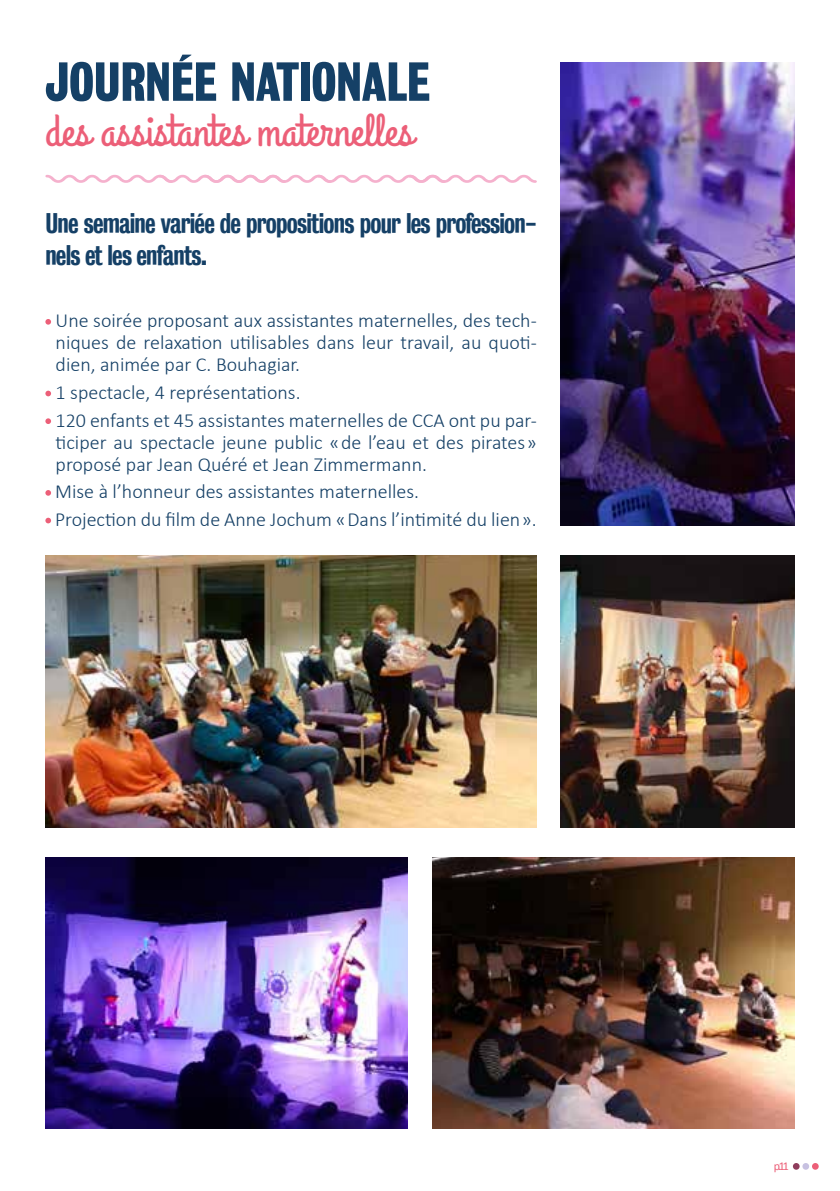
<style>
.page{position:relative;width:840px;height:1191px;background:#fff}
.page>*{position:absolute;margin:0;border:0;box-sizing:border-box;transform-origin:0 0}
.t1{font:50px "Bureau Grot Three Seven";letter-spacing:-.005em;color:#154066}
.t2{font:46px "Grand Hotel";color:#ec5f78}
.t3{font:26px/32px "Bureau Grotesque Three Five";letter-spacing:-.03em;color:#154066}
.t4{font:300 20px/22px "Calibri";color:#154066}
.t5{font:12px "Calibri";color:#ec5f78}
</style>
<div class="page">
<svg style="left:811px;top:1163px;width:7px;height:6px"></svg>
<svg style="left:802px;top:1163px;width:6px;height:6px"></svg>
<div style="left:792px;top:1163px;width:7px;height:6px;background:#8f3d5c;border-radius:50%"></div>
<svg style="left:45px;top:319px;width:6px;height:6px"></svg>
<svg style="left:45px;top:391px;width:6px;height:5px"></svg>
<svg style="left:45px;top:418px;width:6px;height:6px"></svg>
<svg style="left:45px;top:490px;width:6px;height:6px"></svg>
<svg style="left:45px;top:518px;width:6px;height:5px"></svg>
<svg style="left:45px;top:175px;width:491px;height:8px"></svg>
<img style="left:560px;top:62px;width:234px;height:464px">
<img style="left:45px;top:556px;width:491px;height:271px">
<img style="left:560px;top:556px;width:234px;height:271px">
<img style="left:432px;top:857px;width:362px;height:271px">
<img style="left:45px;top:857px;width:363px;height:271px">
<h1 class="t1" style="left:45px;top:53px;width:386px">JOURNÉE NATIONALE</h1>
<h2 class="t2" style="left:45px;top:101px;width:369px">des assistantes maternelles</h2>
<h3 class="t3" style="left:45px;top:207px;width:492px">Une semaine variée de propositions pour les profession&shy;nels et les enfants.</h3>
<p class="t4" style="left:56px;top:309px;width:482px;text-align:justify">Une soirée proposant aux assistantes maternelles, des tech&shy;niques de relaxation utilisables dans leur travail, au quoti&shy;dien, animée par C. Bouhagiar.</p>
<p class="t4" style="left:56px;top:378px;width:482px;line-height:27.6px">1 spectacle, 4 représentations.<br>120 enfants et 45 assistantes maternelles de CCA ont pu par-</p>
<p class="t4" style="left:56px;top:431px;width:482px">ticiper au spectacle jeune public « de l’eau et des pirates » proposé par Jean Quéré et Jean Zimmermann.</p>
<p class="t4" style="left:55px;top:477px;width:483px;line-height:27.6px">Mise à l’honneur des assistantes maternelles.<br>Projection du film de Anne Jochum « Dans l’intimité du lien ».</p>
<p class="t5" style="left:773px;top:1158px;width:17px">p.11</p>
</div>
